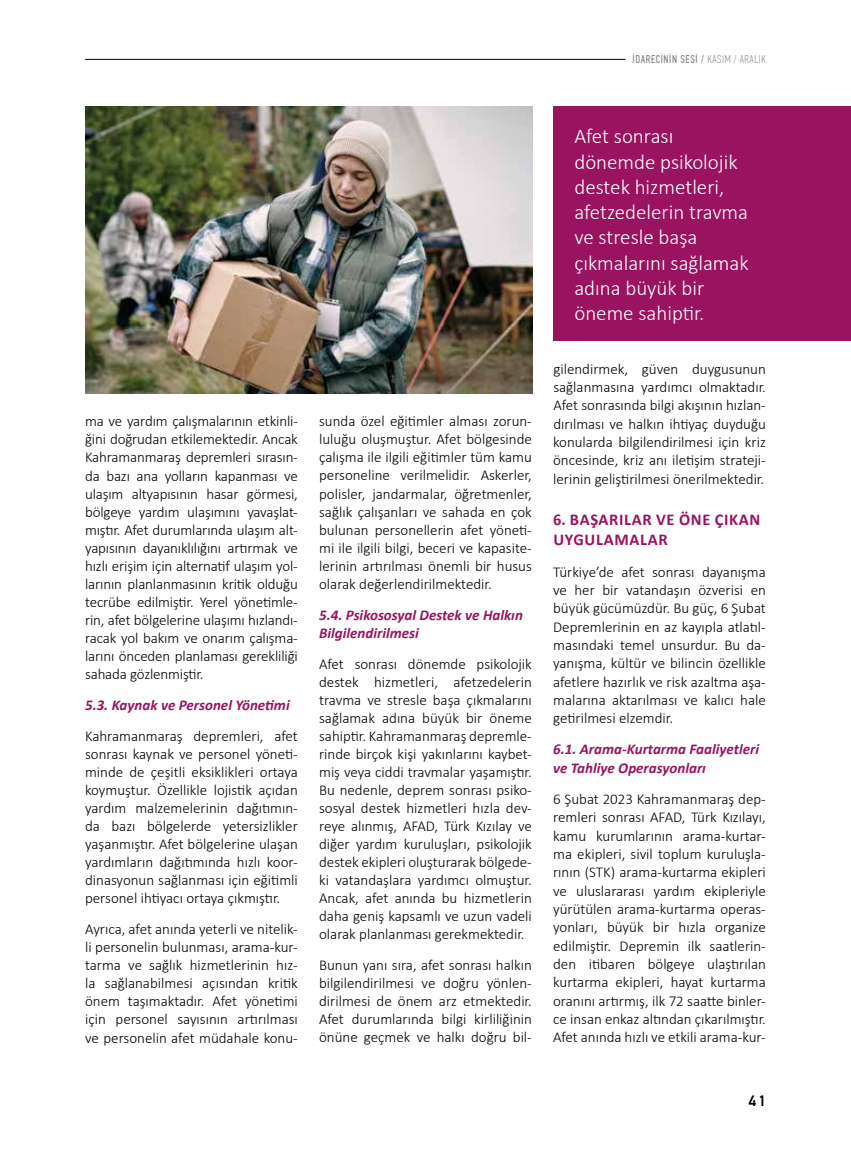
<style>
.page{position:relative;width:851px;height:1149px;background:#fff}
.page>*{position:absolute;margin:0;border:0;box-sizing:border-box;transform-origin:0 0}
.t1{font:300 21px/25.2px "Calibri";color:#fff}
.t2{font:700 16.5px "Calibri";letter-spacing:.04em;color:#991360}
.t3{font:300 15px/18px "Calibri";color:#000;text-align:justify}
.t4{font:italic 700 15px/18px "Calibri";color:#991360}
.t5{font:500 15px "PF Din Text Pro";color:#000}
.t6{font:11.25px "PF Din Text Comp Pro";letter-spacing:.055em;color:#808285}
.s1{font-weight:100}
</style>
<div class="page">
<hr style="left:85px;top:59px;width:540px;height:1px;background:#000">
<img style="left:85px;top:106px;width:447px;height:287px">
<div style="left:553px;top:106px;width:297px;height:235px;background:#991360"></div>
<p class="t6" style="left:632px;top:53px;width:135px">İDARECİNİN SESİ / <span class="s1">KASIM / ARALIK</span></p>
<p class="t3" style="left:85px;top:412px;width:214px">ma ve yardım çalışmalarının etkinli&shy;ğini doğrudan etkilemektedir. Ancak Kahramanmaraş depremleri sırasın&shy;da bazı ana yolların kapanması ve ulaşım altyapısının hasar görmesi, bölgeye yardım ulaşımını yavaşlat&shy;mıştır. Afet durumlarında ulaşım alt&shy;yapısının dayanıklılığını artırmak ve hızlı erişim için alternatif ulaşım yol&shy;larının planlanmasının kritik olduğu tecrübe edilmiştir. Yerel yönetimle&shy;rin, afet bölgelerine ulaşımı hızlandı&shy;racak yol bakım ve onarım çalışma&shy;larını önceden planlaması gerekliliği sahada gözlenmiştir.</p>
<p class="t4" style="left:85px;top:695px;width:206px">5.3. Kaynak ve Personel Yönetimi</p>
<p class="t3" style="left:85px;top:726px;width:214px">Kahramanmaraş depremleri, afet sonrası kaynak ve personel yöneti&shy;minde de çeşitli eksiklikleri ortaya koymuştur. Özellikle lojistik açıdan yardım malzemelerinin dağıtımın&shy;da bazı bölgelerde yetersizlikler yaşanmıştır. Afet bölgelerine ulaşan yardımların dağıtımında hızlı koor&shy;dinasyonun sağlanması için eğitimli personel ihtiyacı ortaya çıkmıştır.</p>
<p class="t3" style="left:85px;top:919px;width:214px">Ayrıca, afet anında yeterli ve nitelik&shy;li personelin bulunması, arama-kur&shy;tarma ve sağlık hizmetlerinin hız&shy;la sağlanabilmesi açısından kritik önem taşımaktadır. Afet yönetimi için personel sayısının artırılması ve personelin afet müdahale konu-</p>
<p class="t3" style="left:319px;top:412px;width:214px">sunda özel eğitimler alması zorun&shy;luluğu oluşmuştur. Afet bölgesinde çalışma ile ilgili eğitimler tüm kamu personeline verilmelidir. Askerler, polisler, jandarmalar, öğretmenler, sağlık çalışanları ve sahada en çok bulunan personellerin afet yöneti&shy;mi ile ilgili bilgi, beceri ve kapasite&shy;lerinin artırılması önemli bir husus olarak değerlendirilmektedir.</p>
<p class="t4" style="left:319px;top:605px;width:205px">5.4. Psikososyal Destek ve Halkın<br>Bilgilendirilmesi</p>
<p class="t3" style="left:319px;top:654px;width:214px">Afet sonrası dönemde psikolojik destek hizmetleri, afetzedelerin travma ve stresle başa çıkmalarını sağlamak adına büyük bir öneme sahiptir. Kahramanmaraş depremle&shy;rinde birçok kişi yakınlarını kaybet&shy;miş veya ciddi travmalar yaşamıştır.<br>Bu nedenle, deprem sonrası psiko&shy;sosyal destek hizmetleri hızla dev&shy;reye alınmış, AFAD, Türk Kızılay ve diğer yardım kuruluşları, psikolojik destek ekipleri oluşturarak bölgede&shy;ki vatandaşlara yardımcı olmuştur.<br>Ancak, afet anında bu hizmetlerin daha geniş kapsamlı ve uzun vadeli olarak planlanması gerekmektedir.</p>
<p class="t3" style="left:319px;top:955px;width:214px">Bunun yanı sıra, afet sonrası halkın bilgilendirilmesi ve doğru yönlen&shy;dirilmesi de önem arz etmektedir.<br>Afet durumlarında bilgi kirliliğinin önüne geçmek ve halkı doğru bil-</p>
<h1 class="t1" style="left:574px;top:124px;width:176px">Afet sonrası dönemde psikolojik destek hizmetleri, afetzedelerin travma ve stresle başa çıkmalarını sağlamak adına büyük bir öneme sahiptir.</h1>
<p class="t3" style="left:553px;top:359px;width:214px">gilendirmek, güven duygusunun sağlanmasına yardımcı olmaktadır.<br>Afet sonrasında bilgi akışının hızlan&shy;dırılması ve halkın ihtiyaç duyduğu konularda bilgilendirilmesi için kriz öncesinde, kriz anı iletişim strateji&shy;lerinin geliştirilmesi önerilmektedir.</p>
<p class="t2" style="left:553px;top:508px;width:37px">6. BAŞARILAR</p>
<p class="t2" style="left:656px;top:508px;width:78px">VE ÖNE ÇIKAN</p>
<p class="t2" style="left:553px;top:528px;width:23px">UYGULAMALAR</p>
<p class="t3" style="left:553px;top:562px;width:214px">Türkiye’de afet sonrası dayanışma ve her bir vatandaşın özverisi en büyük gücümüzdür. Bu güç, 6 Şubat Depremlerinin en az kayıpla atlatıl&shy;masındaki temel unsurdur. Bu da&shy;yanışma, kültür ve bilincin özellikle afetlere hazırlık ve risk azaltma aşa&shy;malarına aktarılması ve kalıcı hale getirilmesi elzemdir.</p>
<p class="t4" style="left:553px;top:739px;width:207px">6.1. Arama-Kurtarma Faaliyetleri ve Tahliye Operasyonları</p>
<p class="t3" style="left:553px;top:789px;width:214px">6 Şubat 2023 Kahramanmaraş dep&shy;remleri sonrası AFAD, Türk Kızılayı, kamu kurumlarının arama-kurtar&shy;ma ekipleri, sivil toplum kuruluşla&shy;rının (STK) arama-kurtarma ekipleri ve uluslararası yardım ekipleriyle yürütülen arama-kurtarma operas&shy;yonları, büyük bir hızla organize edilmiştir. Depremin ilk saatlerin&shy;den itibaren bölgeye ulaştırılan kurtarma ekipleri, hayat kurtarma oranını artırmış, ilk 72 saatte binler&shy;ce insan enkaz altından çıkarılmıştır.<br>Afet anında hızlı ve etkili arama-kur-</p>
<p class="t5" style="left:748px;top:1091px;width:19px">41</p>
</div>
